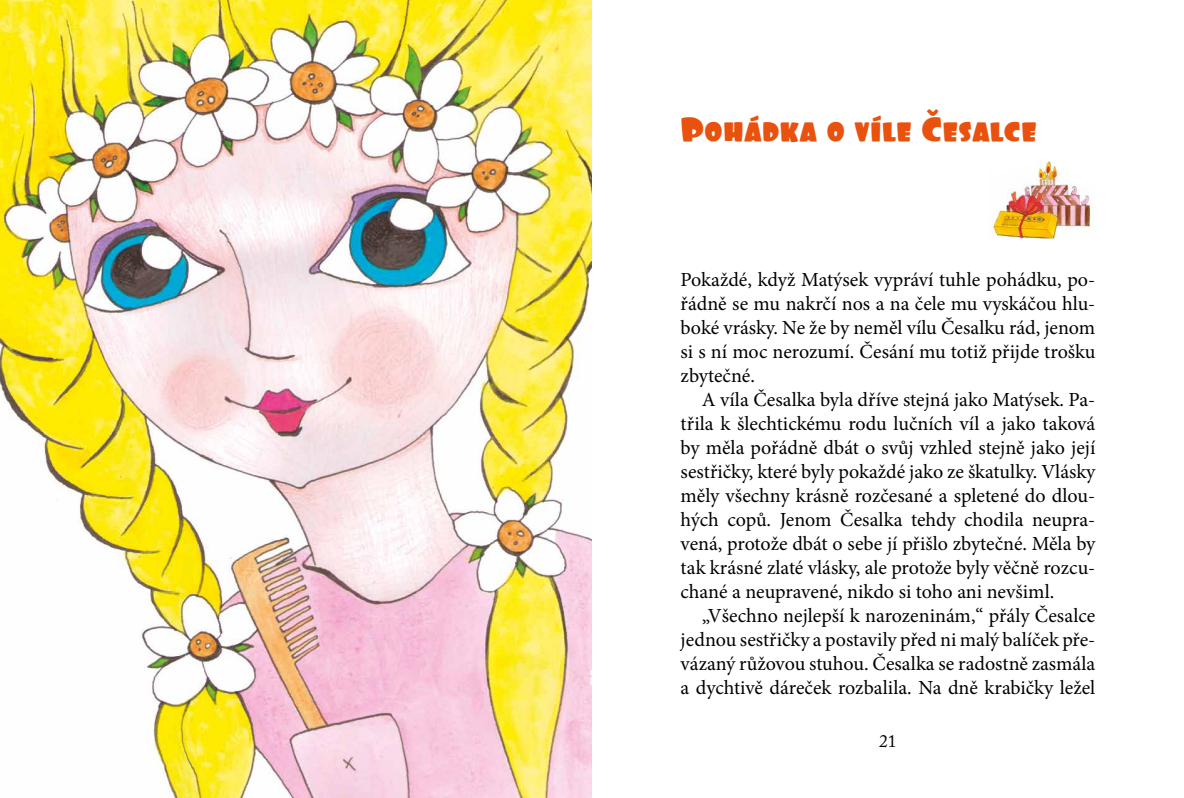
<style>
.page{position:relative;width:1184px;height:798px;background:#fff}
.page>*{position:absolute;margin:0;border:0;box-sizing:border-box;transform-origin:0 0}
.t1{font:35px "Foo";color:#e9510e}
.t2{font:20px/24px "Minion Pro";color:#000;text-align:justify}
.t3{font:17.5px "Adobe Caslon Pro";color:#000}
</style>
<div class="page">
<img style="left:0;top:0;width:592px;height:797px">
<img style="left:992px;top:161px;width:101px;height:78px">
<h1 class="t1" style="left:680px;top:110px;width:358px">Pohádka o víle Česalce</h1>
<p class="t2" style="left:680px;top:267px;width:416px">Pokaždé, když Matýsek vypráví tuhle pohádku, po&shy;řádně se mu nakrčí nos a na čele mu vyskáčou hlu&shy;boké vrásky. Ne že by neměl vílu Česalku rád, jenom si s ní moc nerozumí. Česání mu totiž přijde trošku zbytečné.</p>
<p class="t2" style="left:680px;top:387px;width:416px;text-indent:21px">A víla Česalka byla dříve stejná jako Matýsek. Pa&shy;třila k šlechtickému rodu lučních víl a jako taková by měla pořádně dbát o svůj vzhled stejně jako její sestřičky, které byly pokaždé jako ze škatulky. Vlásky měly všechny krásně rozčesané a spletené do dlou&shy;hých copů. Jenom Česalka tehdy chodila neupra&shy;vená, protože dbát o sebe jí přišlo zbytečné. Měla by tak krásné zlaté vlásky, ale protože byly věčně rozcu&shy;chané a neupravené, nikdo si toho ani nevšiml.</p>
<p class="t2" style="left:680px;top:603px;width:416px;text-indent:21px">„Všechno nejlepší k narozeninám,“ přály Česalce jednou sestřičky a postavily před ni malý balíček pře&shy;vázaný růžovou stuhou. Česalka se radostně zasmála a dychtivě dáreček rozbalila. Na dně krabičky ležel</p>
<p class="t3" style="left:879px;top:730px;width:19px">21</p>
</div>
